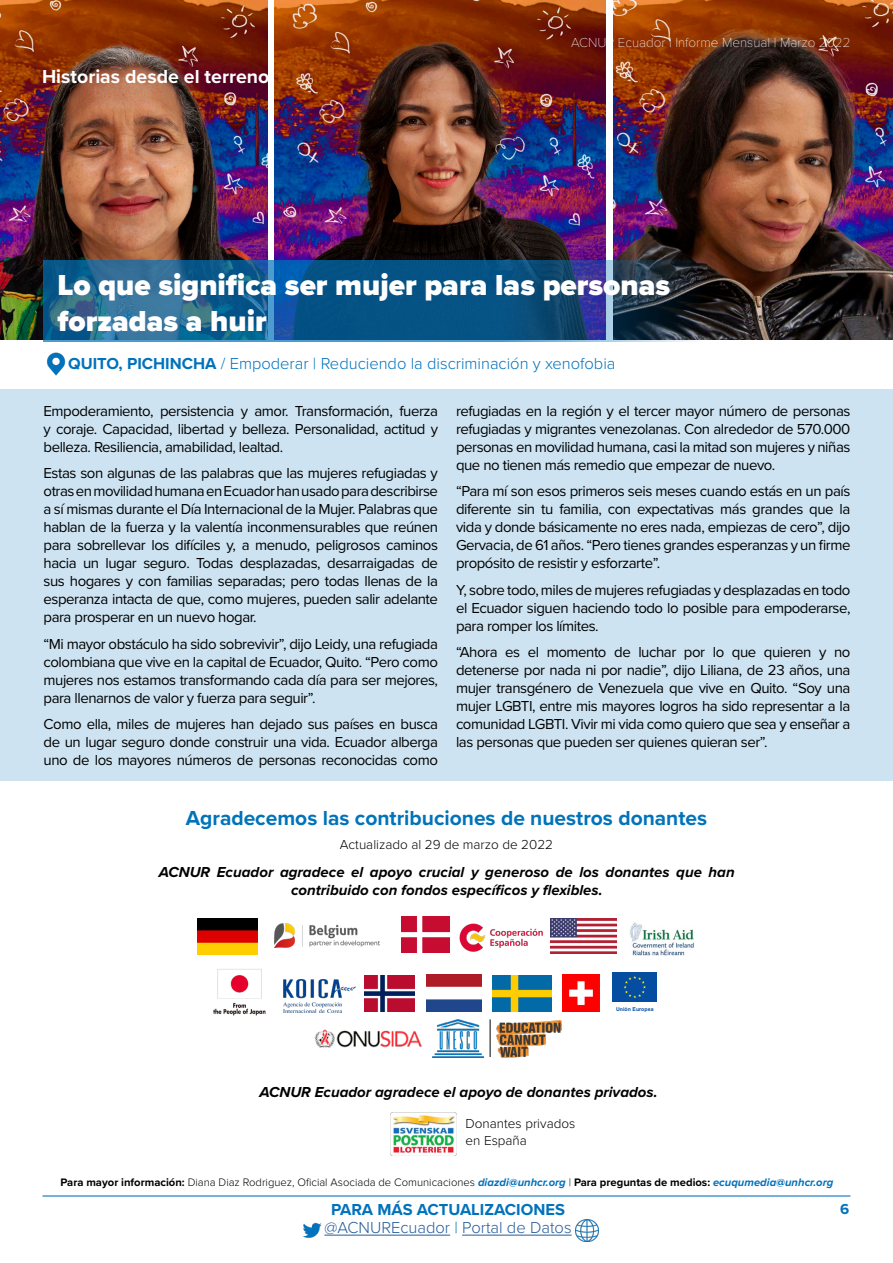
<style>
.page{position:relative;width:893px;height:1263px;background:#fff}
.page>*{position:absolute;margin:0;border:0;box-sizing:border-box;transform-origin:0 0}
.t1{font:900 30px/36px "Proxima Nova";color:#fff}
.t2{font:700 21px "Proxima Nova";color:#0073ba}
.t3{font:700 19.5px "Proxima Nova";color:#fff}
.t4{font:300 16.5px "Proxima Nova";color:#0072bc}
.t5{font:300 16.5px "Proxima Nova";color:#255b9a}
.t6{font:700 16.5px "Proxima Nova";color:#0072bc}
.t7{font:15px/18px "Proxima Nova";letter-spacing:-.03em;color:#000;text-align:justify}
.t8{font:italic 700 15px/18px "Proxima Nova";color:#000;text-align:center}
.t9{font:700 15px "Proxima Nova";color:#0172bc}
.t10{font:300 13.5px/16.2px "Proxima Nova";color:#000}
.t11{font:100 13.5px "Proxima Nova T";color:#fff}
.t12{font:300 11.25px "Proxima Nova";color:#000}
.t13{font:700 5.25px "Arial";color:#044da1}
.s1{font-weight:700}
.s2{font-weight:700;font-style:italic;color:#0071bc}
.s3{color:#0072bc}
</style>
<div class="page">
<img style="left:0;top:0;width:267px;height:339px">
<img style="left:275px;top:0;width:331px;height:260px">
<img style="left:614px;top:0;width:279px;height:339px">
<div style="left:0;top:389px;width:893px;height:391px;background:#cde3f1"></div>
<hr style="left:43px;top:1195px;width:807px;height:1px;background:#0e76bd">
<img style="left:46px;top:352px;width:20px;height:24px">
<img style="left:391px;top:1112px;width:65px;height:41px">
<svg style="left:43px;top:260px;width:658px;height:82px;background:#195683"></svg>
<img style="left:459px;top:923px;width:84px;height:29px">
<img style="left:213px;top:969px;width:53px;height:47px">
<img style="left:275px;top:923px;width:105px;height:24px">
<img style="left:401px;top:916px;width:48px;height:37px">
<svg style="left:612px;top:972px;width:1px;height:30px"></svg>
<div style="left:613px;top:972px;width:44px;height:30px;background:#044da1"></div>
<svg style="left:624px;top:976px;width:22px;height:22px"></svg>
<img style="left:197px;top:918px;width:60px;height:37px">
<img style="left:630px;top:922px;width:64px;height:34px">
<img style="left:426px;top:974px;width:56px;height:37px">
<img style="left:364px;top:975px;width:51px;height:37px">
<img style="left:493px;top:975px;width:58px;height:37px">
<img style="left:563px;top:974px;width:37px;height:37px">
<img style="left:550px;top:919px;width:67px;height:35px">
<img style="left:284px;top:979px;width:71px;height:33px">
<img style="left:433px;top:1019px;width:51px;height:38px">
<img style="left:496px;top:1020px;width:66px;height:38px">
<hr style="left:490px;top:1019px;width:1px;height:38px;background:#000">
<img style="left:314px;top:1029px;width:108px;height:19px">
<hr style="left:324px;top:1235px;width:126px;height:1px;background:#255b9a">
<hr style="left:462px;top:1235px;width:110px;height:1px;background:#255b9a">
<img style="left:303px;top:1222px;width:22px;height:16px">
<img style="left:575px;top:1219px;width:23px;height:23px">
<p class="t3" style="left:42px;top:62px;width:229px">Historias desde el terreno</p>
<p class="t11" style="left:571px;top:32px;width:281px">ACNUR Ecuador | Informe Mensual | Marzo 2022</p>
<p class="t1" style="left:57px;top:267px;width:614px">Lo que significa ser mujer para las personas forzadas a huir</p>
<p class="t4" style="left:68px;top:354px;width:549px"><span class="s1">QUITO, PICHINCHA</span> / Empoderar | Reduciendo la discriminación y xenofobia</p>
<p class="t7" style="left:44px;top:401px;width:396px">Empoderamiento, persistencia y amor. Transformación, fuerza y coraje. Capacidad, libertad y belleza. Personalidad, actitud y belleza. Resiliencia, amabilidad, lealtad.</p>
<p class="t7" style="left:44px;top:464px;width:396px">Estas son algunas de las palabras que las mujeres refugiadas y otras en movilidad humana en Ecuador han usado para describirse a sí mismas durante el Día Internacional de la Mujer. Palabras que hablan de la fuerza y la valentía inconmensurables que reúnen para sobrellevar los difíciles y, a menudo, peligrosos caminos hacia un lugar seguro. Todas desplazadas, desarraigadas de sus hogares y con familias separadas; pero todas llenas de la esperanza intacta de que, como mujeres, pueden salir adelante para prosperar en un nuevo hogar.</p>
<p class="t7" style="left:44px;top:634px;width:396px">“Mi mayor obstáculo ha sido sobrevivir”, dijo Leidy, una refugiada colombiana que vive en la capital de Ecuador, Quito. “Pero como mujeres nos estamos transformando cada día para ser mejores, para llenarnos de valor y fuerza para seguir”.</p>
<p class="t7" style="left:44px;top:715px;width:396px">Como ella, miles de mujeres han dejado sus países en busca de un lugar seguro donde construir una vida. Ecuador alberga uno de los mayores números de personas reconocidas como</p>
<p class="t7" style="left:456px;top:401px;width:396px">refugiadas en la región y el tercer mayor número de personas refugiadas y migrantes venezolanas. Con alrededor de 570.000 personas en movilidad humana, casi la mitad son mujeres y niñas que no tienen más remedio que empezar de nuevo.</p>
<p class="t7" style="left:456px;top:482px;width:396px">“Para mí son esos primeros seis meses cuando estás en un país diferente sin tu familia, con expectativas más grandes que la vida y donde básicamente no eres nada, empiezas de cero”, dijo Gervacia, de 61 años. “Pero tienes grandes esperanzas y un firme propósito de resistir y esforzarte”.</p>
<p class="t7" style="left:456px;top:580px;width:396px">Y, sobre todo, miles de mujeres refugiadas y desplazadas en todo el Ecuador siguen haciendo todo lo posible para empoderarse, para romper los límites.</p>
<p class="t7" style="left:456px;top:643px;width:396px">“Ahora es el momento de luchar por lo que quieren y no detenerse por nada ni por nadie”, dijo Liliana, de 23 años, una mujer transgénero de Venezuela que vive en Quito. “Soy una mujer LGBTI, entre mis mayores logros ha sido representar a la comunidad LGBTI. Vivir mi vida como quiero que sea y enseñar a las personas que pueden ser quienes quieran ser”.</p>
<p class="t2" style="left:186px;top:802px;width:523px">Agradecemos las contribuciones de nuestros donantes</p>
<p class="t10" style="left:340px;top:837px;width:215px">Actualizado al 29 de marzo de 2022</p>
<p class="t8" style="left:159px;top:864px;width:577px">ACNUR Ecuador agradece el apoyo crucial y generoso de los donantes que han contribuido con fondos específicos y flexibles.</p>
<p class="t13" style="left:616px;top:1006px;width:39px">Unión Europea</p>
<p class="t8" style="left:259px;top:1084px;width:400px">ACNUR Ecuador agradece el apoyo de donantes privados.</p>
<p class="t10" style="left:466px;top:1116px;width:111px">Donantes privados en España</p>
<p class="t12" style="left:60px;top:1176px;width:774px"><span class="s1">Para mayor información:</span> Diana Diaz Rodriguez, Oficial Asociada de Comunicaciones <span class="s2">diazdi@unhcr.org</span> | <span class="s1">Para preguntas de medios:</span> <span class="s2">ecuqumedia@unhcr.org</span></p>
<p class="t6" style="left:331px;top:1197px;width:235px">PARA MÁS ACTUALIZACIONES</p>
<p class="t5" style="left:324px;top:1217px;width:249px">@ACNUREcuador <span class="s3">|</span> Portal de Datos</p>
<p class="t9" style="left:840px;top:1198px;width:11px">6</p>
</div>
